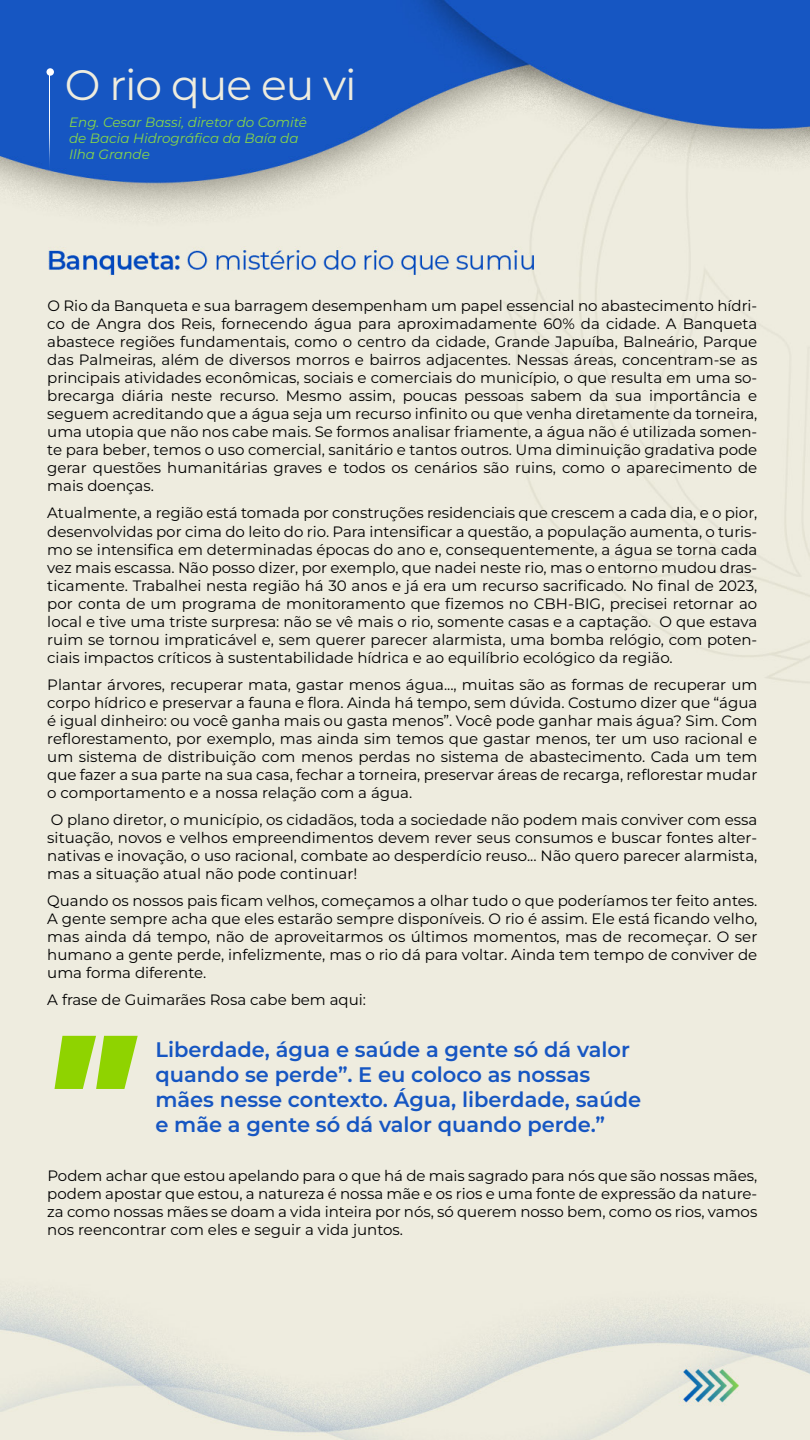
<style>
.page{position:relative;width:810px;height:1440px;background:#fff}
.page>*{position:absolute;margin:0;border:0;box-sizing:border-box;transform-origin:0 0}
.t1{font:italic 100 177.15px "Montserrat";color:#8fd300}
.t2{font:42.53px "Montserrat";letter-spacing:-.025em;color:#eeecde}
.t3{font:600 21px/25.2px "Montserrat";color:#1656c2}
.t4{font:15px/18px "Montserrat";color:#000;text-align:justify}
.t5{font:italic 13.5px/16.2px "Montserrat";color:#87d649}
</style>
<div class="page">
<img style="left:0;top:0;width:810px;height:1440px">
<hr style="left:50px;top:74px;width:1px;height:112px;background:#fff">
<div style="left:46px;top:68px;width:8px;height:8px;background:#fff;border-radius:50%"></div>
<h2 class="t2" style="left:65px;top:57px;width:293px">O rio que eu vi</h2>
<p class="t5" style="left:69px;top:114px;width:240px">Eng. Cesar Bassi, diretor do Comitê de Bacia Hidrográfica da Baía da<br>Ilha Grande</p>
<p class="t4" style="left:47px;top:297px;width:712px">O Rio da Banqueta e sua barragem desempenham um papel essencial no abastecimento hídri&shy;co de Angra dos Reis, fornecendo água para aproximadamente 60% da cidade. A Banqueta abastece regiões fundamentais, como o centro da cidade, Grande Japuíba, Balneário, Parque das Palmeiras, além de diversos morros e bairros adjacentes. Nessas áreas, concentram-se as principais atividades econômicas, sociais e comerciais do município, o que resulta em uma so&shy;brecarga diária neste recurso. Mesmo assim, poucas pessoas sabem da sua importância e seguem acreditando que a água seja um recurso infinito ou que venha diretamente da torneira, uma utopia que não nos cabe mais. Se formos analisar friamente, a água não é utilizada somen&shy;te para beber, temos o uso comercial, sanitário e tantos outros. Uma diminuição gradativa pode gerar questões humanitárias graves e todos os cenários são ruins, como o aparecimento de mais doenças.</p>
<p class="t4" style="left:47px;top:504px;width:712px">Atualmente, a região está tomada por construções residenciais que crescem a cada dia, e o pior, desenvolvidas por cima do leito do rio. Para intensificar a questão, a população aumenta, o turis&shy;mo se intensifica em determinadas épocas do ano e, consequentemente, a água se torna cada vez mais escassa. Não posso dizer, por exemplo, que nadei neste rio, mas o entorno mudou dras&shy;ticamente. Trabalhei nesta região há 30 anos e já era um recurso sacrificado. No final de 2023, por conta de um programa de monitoramento que fizemos no CBH-BIG, precisei retornar ao local e tive uma triste surpresa: não se vê mais o rio, somente casas e a captação. O que estava ruim se tornou impraticável e, sem querer parecer alarmista, uma bomba relógio, com poten&shy;ciais impactos críticos à sustentabilidade hídrica e ao equilíbrio ecológico da região.</p>
<p class="t4" style="left:47px;top:675px;width:712px">Plantar árvores, recuperar mata, gastar menos água..., muitas são as formas de recuperar um corpo hídrico e preservar a fauna e flora. Ainda há tempo, sem dúvida. Costumo dizer que “água é igual dinheiro: ou você ganha mais ou gasta menos”. Você pode ganhar mais água? Sim. Com reflorestamento, por exemplo, mas ainda sim temos que gastar menos, ter um uso racional e um sistema de distribuição com menos perdas no sistema de abastecimento. Cada um tem que fazer a sua parte na sua casa, fechar a torneira, preservar áreas de recarga, reflorestar mudar o comportamento e a nossa relação com a água.</p>
<p class="t4" style="left:47px;top:810px;width:712px">O plano diretor, o município, os cidadãos, toda a sociedade não podem mais conviver com essa situação, novos e velhos empreendimentos devem rever seus consumos e buscar fontes alter&shy;nativas e inovação, o uso racional, combate ao desperdício reuso... Não quero parecer alarmista, mas a situação atual não pode continuar!</p>
<p class="t4" style="left:47px;top:891px;width:712px">Quando os nossos pais ficam velhos, começamos a olhar tudo o que poderíamos ter feito antes.<br>A gente sempre acha que eles estarão sempre disponíveis. O rio é assim. Ele está ficando velho, mas ainda dá tempo, não de aproveitarmos os últimos momentos, mas de recomeçar. O ser humano a gente perde, infelizmente, mas o rio dá para voltar. Ainda tem tempo de conviver de uma forma diferente.</p>
<p class="t4" style="left:47px;top:990px;width:320px">A frase de Guimarães Rosa cabe bem aqui:</p>
<h1 class="t1" style="left:42px;top:979px;width:88px">"</h1>
<h3 class="t3" style="left:155px;top:1036px;width:487px">Liberdade, água e saúde a gente só dá valor quando se perde”. E eu coloco as nossas mães nesse contexto. Água, liberdade, saúde</h3>
<h3 class="t3" style="left:155px;top:1112px;width:451px">e mãe a gente só dá valor quando perde.”</h3>
<p class="t4" style="left:47px;top:1166px;width:712px">Podem achar que estou apelando para o que há de mais sagrado para nós que são nossas mães, podem apostar que estou, a natureza é nossa mãe e os rios e uma fonte de expressão da nature&shy;za como nossas mães se doam a vida inteira por nós, só querem nosso bem, como os rios, vamos nos reencontrar com eles e seguir a vida juntos.</p>
</div>
